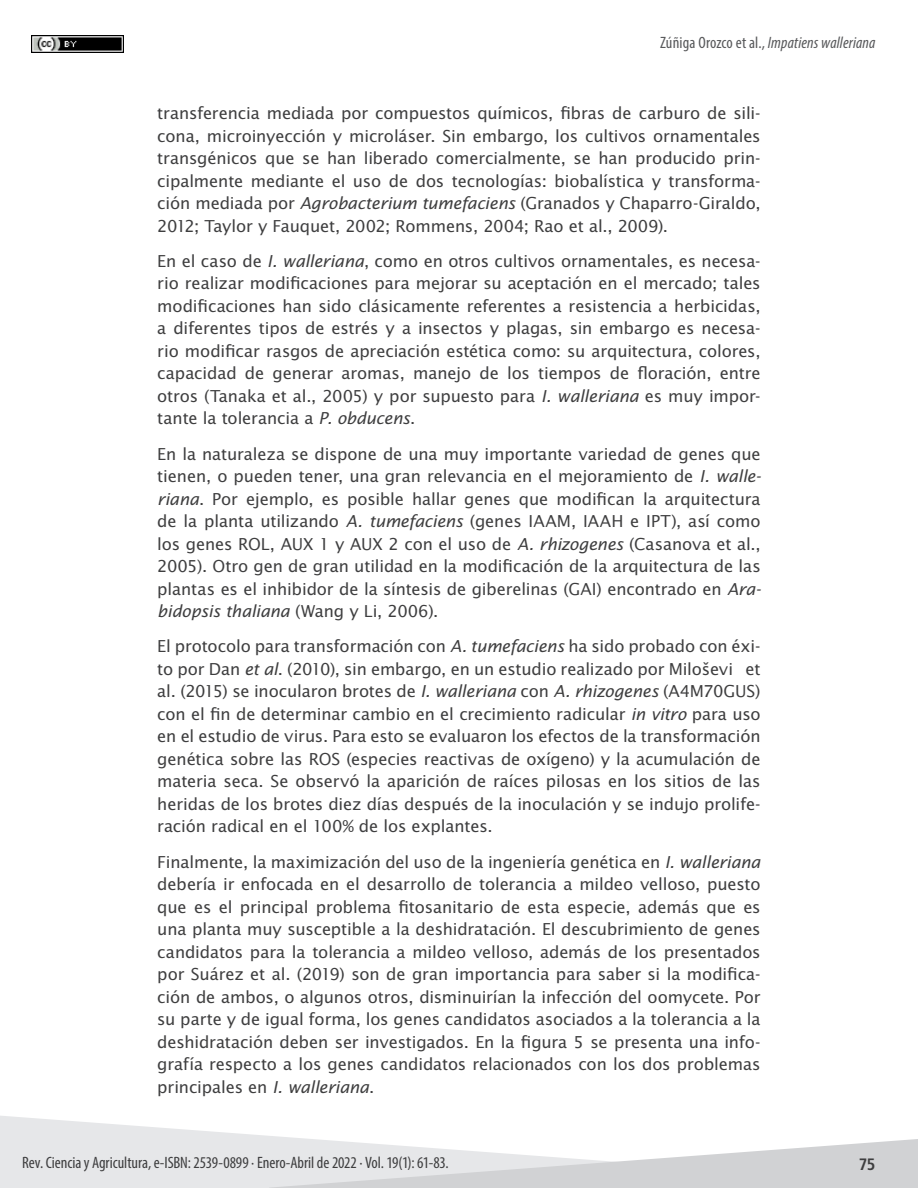
<style>
.page{position:relative;width:918px;height:1188px;background:#fff}
.page>*{position:absolute;margin:0;border:0;box-sizing:border-box;transform-origin:0 0}
._7_Texto{font:16.5px/22.5px "Lucida Sans Std";letter-spacing:-.01em;color:#3e3e3f;text-align:justify}
.t1{font:condensed 16.5px "Myriad Pro";letter-spacing:-.005em;color:#3e3e3f}
.t2{font:italic condensed 16.5px "Myriad Pro";letter-spacing:.01em;color:#57585a}
.t3{font:700 condensed 16.5px "Frutiger LT Std";color:#3e3e3f}
.s1{font-style:normal}
.s2{font-style:italic}
</style>
<div class="page">
<img style="left:31px;top:36px;width:92px;height:17px">
<svg style="left:0;top:1116px;width:307px;height:72px;fill:#e6e7e9"></svg>
<svg style="left:269px;top:1139px;width:649px;height:49px"></svg>
<p class="t2" style="left:660px;top:33px;width:217px"><span class="s1">Zúñiga Orozco et al.,</span> Impatiens walleriana</p>
<p class="_7_Texto" style="left:157px;top:102px;width:605px">transferencia mediada por compuestos químicos, fibras de carburo de sili&shy;cona, microinyección y microláser. Sin embargo, los cultivos ornamentales transgénicos que se han liberado comercialmente, se han producido prin&shy;cipalmente mediante el uso de dos tecnologías: biobalística y transforma&shy;ción mediada por <span class="s2">Agrobacterium tumefaciens</span> (Granados y Chaparro-Giraldo, 2012; Taylor y Fauquet, 2002; Rommens, 2004; Rao et al., 2009).</p>
<p class="_7_Texto" style="left:157px;top:250px;width:605px">En el caso de <span class="s2">I. walleriana</span>, como en otros cultivos ornamentales, es necesa&shy;rio realizar modificaciones para mejorar su aceptación en el mercado; tales modificaciones han sido clásicamente referentes a resistencia a herbicidas, a diferentes tipos de estrés y a insectos y plagas, sin embargo es necesa&shy;rio modificar rasgos de apreciación estética como: su arquitectura, colores, capacidad de generar aromas, manejo de los tiempos de floración, entre otros (Tanaka et al., 2005) y por supuesto para <span class="s2">I. walleriana</span> es muy impor&shy;tante la tolerancia a <span class="s2">P. obducens</span>.</p>
<p class="_7_Texto" style="left:157px;top:443px;width:605px">En la naturaleza se dispone de una muy importante variedad de genes que tienen, o pueden tener, una gran relevancia en el mejoramiento de <span class="s2">I. walle&shy;riana</span>. Por ejemplo, es posible hallar genes que modifican la arquitectura de la planta utilizando <span class="s2">A. tumefaciens</span> (genes IAAM, IAAH e IPT), así como los genes ROL, AUX 1 y AUX 2 con el uso de <span class="s2">A. rhizogenes</span> (Casanova et al., 2005). Otro gen de gran utilidad en la modificación de la arquitectura de las plantas es el inhibidor de la síntesis de giberelinas (GAI) encontrado en <span class="s2">Ara&shy;bidopsis thaliana</span> (Wang y Li, 2006).</p>
<p class="_7_Texto" style="left:157px;top:635px;width:605px">El protocolo para transformación con <span class="s2">A. tumefaciens</span> ha sido probado con éxi&shy;to por Dan <span class="s2">et al</span>. (2010), sin embargo, en un estudio realizado por Milošević et al. (2015) se inocularon brotes de <span class="s2">I. walleriana</span> con <span class="s2">A. rhizogenes</span> (A4M70GUS) con el fin de determinar cambio en el crecimiento radicular <span class="s2">in vitro</span> para uso en el estudio de virus. Para esto se evaluaron los efectos de la transformación genética sobre las ROS (especies reactivas de oxígeno) y la acumulación de materia seca. Se observó la aparición de raíces pilosas en los sitios de las heridas de los brotes diez días después de la inoculación y se indujo prolife&shy;ración radical en el 100% de los explantes.</p>
<p class="_7_Texto" style="left:157px;top:851px;width:605px">Finalmente, la maximización del uso de la ingeniería genética en <span class="s2">I. walleriana </span>debería ir enfocada en el desarrollo de tolerancia a mildeo velloso, puesto que es el principal problema fitosanitario de esta especie, además que es una planta muy susceptible a la deshidratación. El descubrimiento de genes candidatos para la tolerancia a mildeo velloso, además de los presentados por Suárez et al. (2019) son de gran importancia para saber si la modifica&shy;ción de ambos, o algunos otros, disminuirían la infección del oomycete. Por su parte y de igual forma, los genes candidatos asociados a la tolerancia a la deshidratación deben ser investigados. En la figura 5 se presenta una info&shy;grafía respecto a los genes candidatos relacionados con los dos problemas principales en <span class="s2">I. walleriana</span>.</p>
<p class="t1" style="left:22px;top:1153px;width:428px">Rev. Ciencia y Agricultura, e-ISBN: 2539-0899 ∙ Enero-Abril de 2022 ∙ Vol. 19(1): 61-83.</p>
<p class="t3" style="left:859px;top:1154px;width:18px">75</p>
</div>
